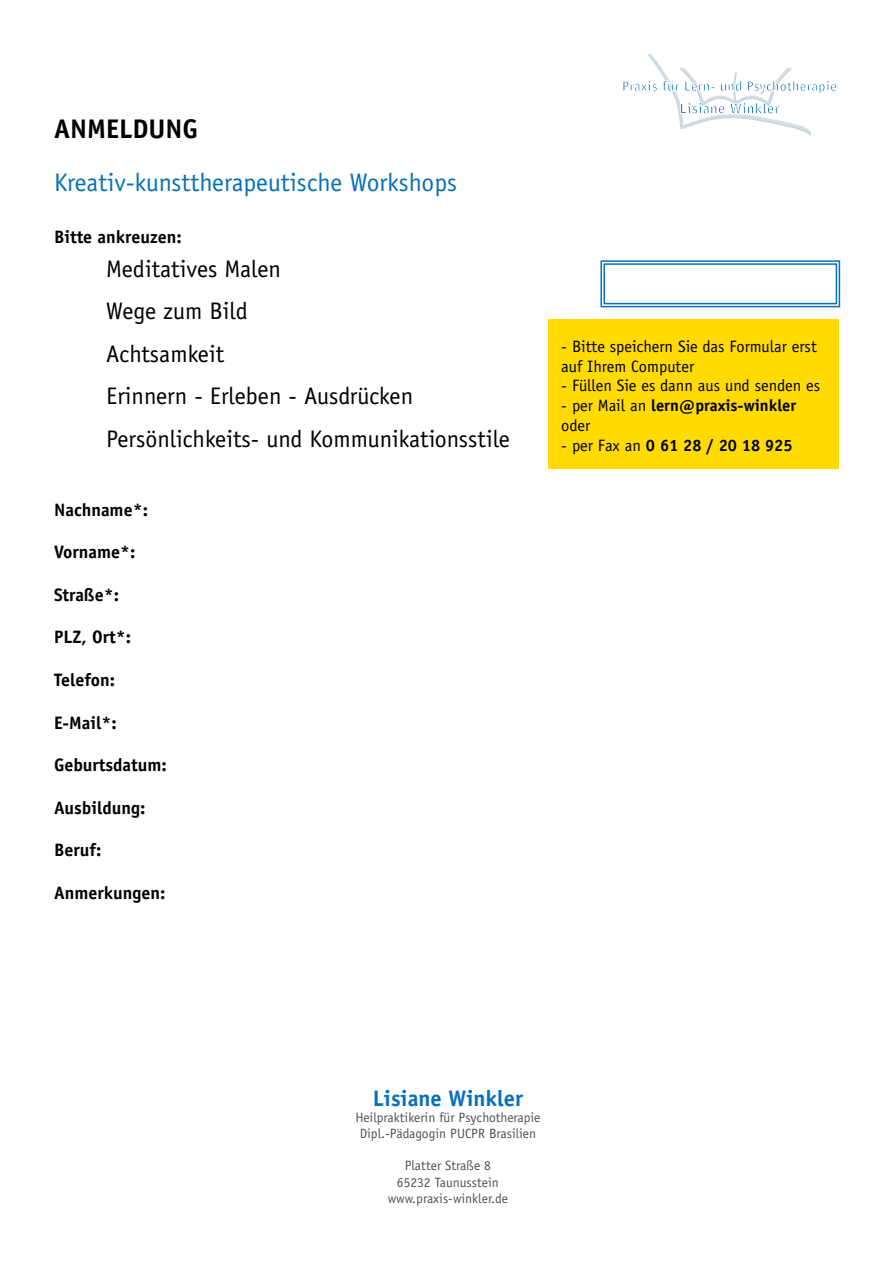
<style>
.page{position:relative;width:893px;height:1263px;background:#fff}
.page>*{position:absolute;margin:0;border:0;box-sizing:border-box;transform-origin:0 0}
.t1{font:700 27px "Officina Sans Std";color:#000}
.t2{font:25.5px "Officina Sans Std";color:#0870b8}
.t3{font:24px/42.6px "Officina Sans Std";color:#000}
.t4{font:700 22.5px "Officina Sans Std";color:#0870b8}
.t5{font:700 18px "Officina Sans Std";color:#000}
.t6{font:16.5px/19.8px "Officina Sans Std";color:#000}
.t7{font:700 16.5px/19.8px "Officina Sans Std";color:#000}
.t8{font:13.5px/16.2px "Officina Sans Std";color:#525251;text-align:center}
.s1{font-weight:400}
</style>
<div class="page">
<svg style="left:600px;top:260px;width:241px;height:48px"></svg>
<div style="left:603px;top:263px;width:234px;height:41px;border:1px solid #0870b8"></div>
<div style="left:549px;top:319px;width:290px;height:149px;background:#ffdb03"></div>
<svg style="left:623px;top:54px;width:214px;height:81px"></svg>
<h1 class="t1" style="left:54px;top:112px;width:146px">ANMELDUNG</h1>
<h2 class="t2" style="left:54px;top:167px;width:404px">Kreativ-kunsttherapeutische Workshops</h2>
<h3 class="t5" style="left:54px;top:225px;width:129px">Bitte ankreuzen:</h3>
<h3 class="t3" style="left:106px;top:247px;width:405px">Meditatives Malen<br>Wege zum Bild<br>Achtsamkeit<br>Erinnern - Erleben - Ausdrücken<br>Persönlichkeits- und Kommunikationsstile</h3>
<h3 class="t5" style="left:54px;top:498px;width:95px">Nachname*:</h3>
<h3 class="t5" style="left:54px;top:541px;width:83px">Vorname*:</h3>
<h3 class="t5" style="left:54px;top:584px;width:66px">Straße*:</h3>
<h3 class="t5" style="left:54px;top:626px;width:79px">PLZ, Ort*:</h3>
<h3 class="t5" style="left:54px;top:669px;width:63px">Telefon:</h3>
<h3 class="t5" style="left:54px;top:711px;width:64px">E-Mail*:</h3>
<h3 class="t5" style="left:54px;top:754px;width:114px">Geburtsdatum:</h3>
<h3 class="t5" style="left:54px;top:796px;width:93px">Ausbildung:</h3>
<h3 class="t5" style="left:54px;top:839px;width:49px">Beruf:</h3>
<h3 class="t5" style="left:54px;top:881px;width:113px">Anmerkungen:</h3>
<p class="t6" style="left:561px;top:336px;width:257px">- Bitte speichern Sie das Formular erst auf Ihrem Computer</p>
<p class="t6" style="left:561px;top:376px;width:260px">- Füllen Sie es dann aus und senden es</p>
<p class="t7" style="left:561px;top:395px;width:236px"><span class="s1">- per Mail an</span> lern@praxis-winkler <span class="s1">oder</span></p>
<p class="t7" style="left:561px;top:435px;width:233px"><span class="s1">- per Fax an</span> 0 61 28 / 20 18 925</p>
<h3 class="t4" style="left:373px;top:1084px;width:152px">Lisiane Winkler</h3>
<p class="t8" style="left:355px;top:1109px;width:187px">Heilpraktikerin für Psychotherapie<br>Dipl.-Pädagogin PUCPR Brasilien</p>
<p class="t8" style="left:388px;top:1158px;width:122px">Platter Straße 8<br>65232 Taunusstein www.praxis-winkler.de</p>
</div>
